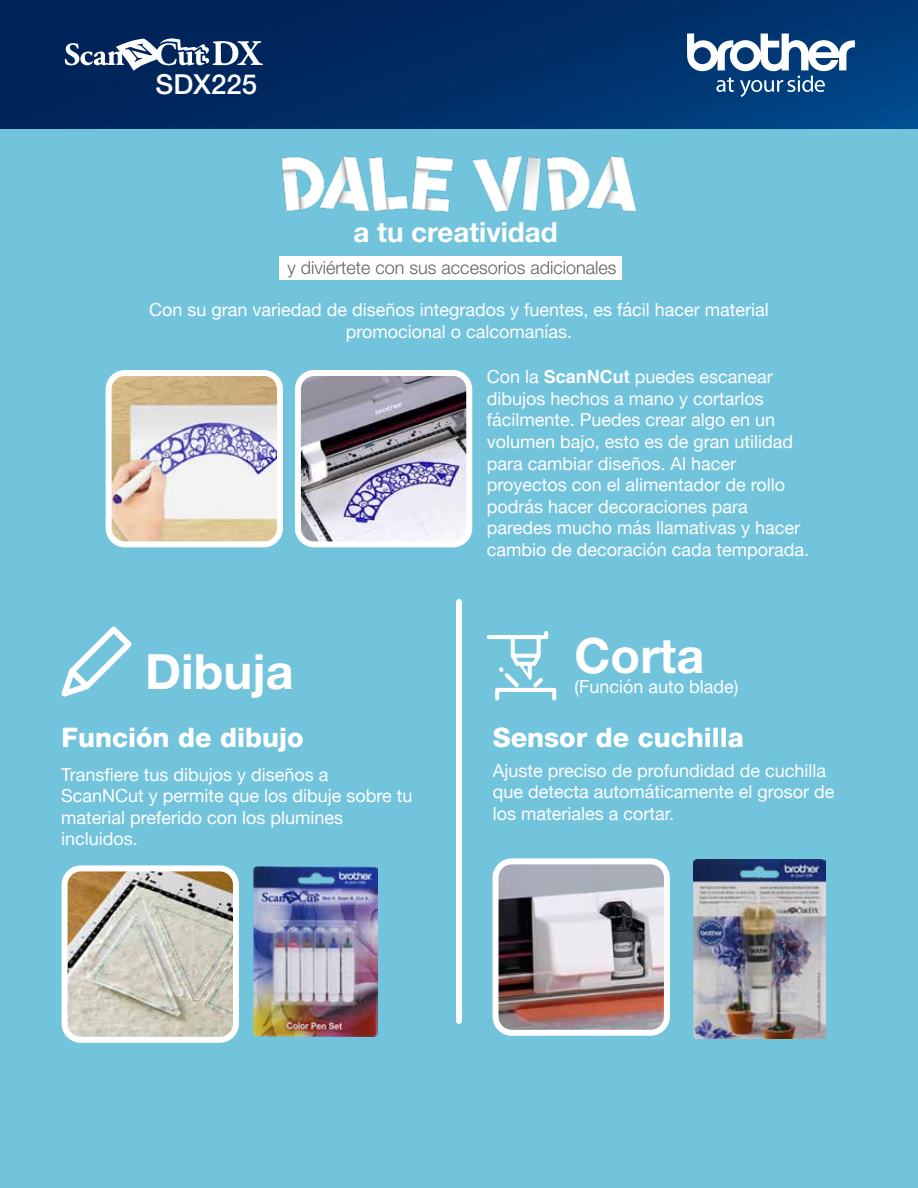
<style>
.page{position:relative;width:918px;height:1188px;background:#fff}
.page>*{position:absolute;margin:0;border:0;box-sizing:border-box;transform-origin:0 0}
.t1{font:700 48.6px "Helvetica Neue LT Std";color:#fff}
.t2{font:700 27.75px "Helvetica Neue LT Std";color:#fff}
.t3{font:500 27.6px "Helvetica Neue LT Std";color:#fff}
.t4{font:800 27px "Helvetica Neue LT Std";color:#fff}
.t5{font:18px/21.6px "Helvetica Neue";color:#fff}
.t6{font:300 18px "Helvetica Neue LT Std";color:#606060}
.s1{font-family:"Helvetica";font-weight:700}
</style>
<div class="page">
<div style="left:0;top:128px;width:918px;height:1060px;background:#72c3dc"></div>
<svg style="left:0;top:0;width:918px;height:128px;background:#002d66"></svg>
<img style="left:495px;top:861px;width:173px;height:172px">
<img style="left:64px;top:868px;width:173px;height:173px">
<img style="left:254px;top:866px;width:124px;height:171px">
<img style="left:694px;top:859px;width:132px;height:180px">
<svg style="left:687px;top:30px;width:190px;height:67px"></svg>
<img style="left:109px;top:373px;width:171px;height:171px">
<img style="left:298px;top:373px;width:171px;height:171px">
<img style="left:276px;top:150px;width:366px;height:66px">
<div style="left:279px;top:256px;width:342px;height:23px;background:#fff"></div>
<div style="left:106px;top:370px;width:177px;height:177px;border:6px solid #fff;border-radius:16px"></div>
<div style="left:62px;top:865px;width:177px;height:178px;border:6px solid #fff;border-radius:16px"></div>
<div style="left:295px;top:370px;width:177px;height:177px;border:6px solid #fff;border-radius:16px"></div>
<svg style="left:61px;top:627px;width:71px;height:70px"></svg>
<svg style="left:487px;top:631px;width:69px;height:70px"></svg>
<div style="left:456px;top:602px;width:6px;height:419px;background:#fff"></div>
<div style="left:493px;top:858px;width:177px;height:178px;border:6px solid #fff;border-radius:16px"></div>
<svg style="left:65px;top:38px;width:198px;height:33px"></svg>
<h3 class="t3" style="left:155px;top:68px;width:103px">SDX225</h3>
<h2 class="t2" style="left:354px;top:215px;width:206px">a tu creatividad</h2>
<p class="t6" style="left:288px;top:256px;width:330px">y diviértete con sus accesorios adicionales</p>
<p class="t5" style="left:149px;top:300px;width:621px;text-align:center">Con su gran variedad de diseños integrados y fuentes, es fácil hacer material promocional o calcomanías.</p>
<p class="t5" style="left:487px;top:367px;width:324px">Con la <span class="s1">ScanNCut</span> puedes escanear dibujos hechos a mano y cortarlos fácilmente. Puedes crear algo en un volumen bajo, esto es de gran utilidad para cambiar diseños. Al hacer proyectos con el alimentador de rollo podrás hacer decoraciones para paredes mucho más llamativas y hacer cambio de decoración cada temporada.</p>
<h1 class="t1" style="left:145px;top:642px;width:150px">Dibuja</h1>
<h1 class="t1" style="left:575px;top:625px;width:131px">Corta</h1>
<p class="t5" style="left:575px;top:677px;width:166px">(Función auto blade)</p>
<h3 class="t4" style="left:62px;top:722px;width:244px">Función de dibujo</h3>
<h3 class="t4" style="left:493px;top:722px;width:253px">Sensor de cuchilla</h3>
<p class="t5" style="left:61px;top:765px;width:353px">Transfiere tus dibujos y diseños a<br>ScanNCut y permite que los dibuje sobre tu material preferido con los plumines incluidos.</p>
<p class="t5" style="left:493px;top:760px;width:343px">Ajuste preciso de profundidad de cuchilla que detecta automáticamente el grosor de los materiales a cortar.</p>
</div>
